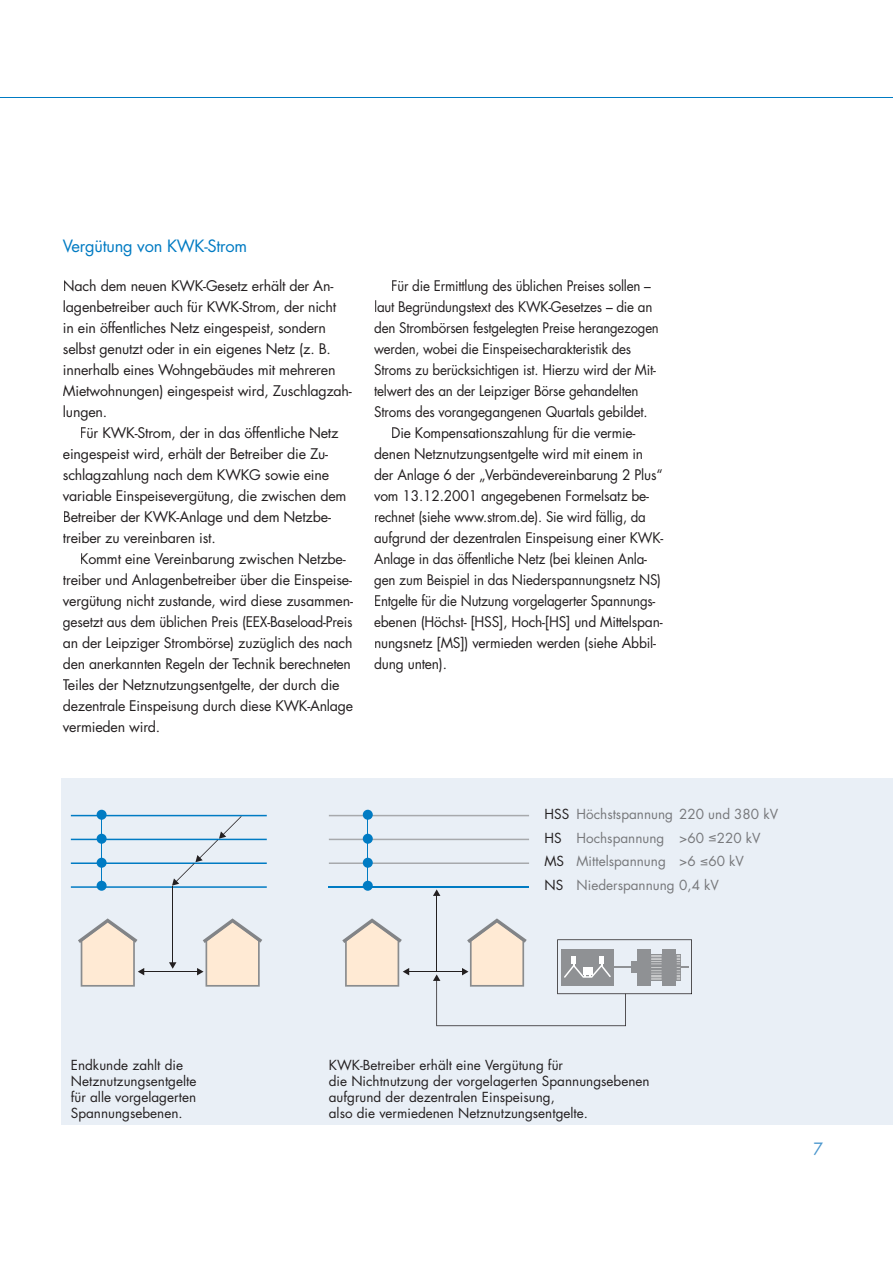
<style>
.page{position:relative;width:893px;height:1263px;background:#fff}
.page>*{position:absolute;margin:0;border:0;box-sizing:border-box;transform-origin:0 0}
.t1{font:16.5px "Futura";letter-spacing:-.015em;color:#007bc3}
.t2{font:16.5px "Futura";color:#4694cc;scale:.95 1}
.t3{font:14.25px/21px "Futura";letter-spacing:-.015em;color:#231f20}
.t4{font:14.25px "Futura";letter-spacing:-.015em;color:#231f20;scale:.94 1}
.t5{font:14.25px "Futura";letter-spacing:-.015em;color:#231f20;scale:.93 1}
.t6{font:14.25px "Futura";letter-spacing:-.015em;color:#231f20;scale:.92 1}
.t7{font:13.5px/16.2px "Futura";color:#231f20}
.t8{font:13.5px/23.7px "Futura";color:#77787b}
.s1{color:#231f20}
.s2{font-family:"Polo 11 K Buch";font-size:18px}
</style>
<div class="page">
<hr style="left:0;top:97px;width:893px;height:1px;background:#007bc3">
<div style="left:62px;top:778px;width:831px;height:347px;background:#e9eff6"></div>
<hr style="left:71px;top:815px;width:196px;height:1px;background:#007bc3">
<hr style="left:71px;top:839px;width:196px;height:1px;background:#007bc3">
<hr style="left:71px;top:862px;width:196px;height:2px;background:#007bc3">
<hr style="left:71px;top:886px;width:196px;height:2px;background:#007bc3">
<hr style="left:329px;top:815px;width:200px;height:1px;background:#a7a9ac">
<hr style="left:329px;top:839px;width:200px;height:1px;background:#a7a9ac">
<hr style="left:329px;top:862px;width:200px;height:2px;background:#a7a9ac">
<hr style="left:329px;top:886px;width:200px;height:2px;background:#007bc3">
<hr style="left:143px;top:971px;width:55px;height:1px;background:#231f20">
<svg style="left:197px;top:918px;width:65px;height:69px"></svg>
<svg style="left:78px;top:918px;width:66px;height:69px"></svg>
<hr style="left:408px;top:971px;width:55px;height:1px;background:#231f20">
<svg style="left:342px;top:918px;width:67px;height:69px"></svg>
<hr style="left:172px;top:886px;width:1px;height:77px;background:#231f20">
<svg style="left:169px;top:962px;width:7px;height:7px"></svg>
<hr style="left:436px;top:895px;width:1px;height:77px;background:#231f20">
<svg style="left:433px;top:889px;width:7px;height:7px"></svg>
<svg style="left:172px;top:816px;width:70px;height:70px"></svg>
<svg style="left:433px;top:918px;width:259px;height:108px"></svg>
<div style="left:97px;top:810px;width:10px;height:10px;background:#007bc3;border-radius:50%"></div>
<div style="left:97px;top:834px;width:10px;height:10px;background:#007bc3;border-radius:50%"></div>
<div style="left:97px;top:858px;width:10px;height:10px;background:#007bc3;border-radius:50%"></div>
<div style="left:97px;top:881px;width:10px;height:10px;background:#007bc3;border-radius:50%"></div>
<hr style="left:101px;top:814px;width:1px;height:72px;background:#007bc3">
<div style="left:363px;top:810px;width:10px;height:10px;background:#007bc3;border-radius:50%"></div>
<div style="left:363px;top:834px;width:10px;height:10px;background:#007bc3;border-radius:50%"></div>
<div style="left:363px;top:858px;width:10px;height:10px;background:#007bc3;border-radius:50%"></div>
<div style="left:363px;top:881px;width:10px;height:10px;background:#007bc3;border-radius:50%"></div>
<hr style="left:368px;top:814px;width:1px;height:72px;background:#007bc3">
<p class="t1" style="left:63px;top:235px;width:186px">Vergütung von KWK-Strom</p>
<p class="t3" style="left:63px;top:275px;width:290px">Nach dem neuen KWK-Gesetz erhält der An&shy;lagenbetreiber auch für KWK-Strom, der nicht<br>in ein öffentliches Netz eingespeist, sondern selbst genutzt oder in ein eigenes Netz (z. B. innerhalb eines Wohngebäudes mit mehreren Mietwohnungen) eingespeist wird, Zuschlagzah&shy;lungen.</p>
<p class="t3" style="left:63px;top:422px;width:285px;text-indent:17px">Für KWK-Strom, der in das öffentliche Netz eingespeist wird, erhält der Betreiber die Zu&shy;schlagzahlung nach dem KWKG sowie eine variable Einspeisevergütung, die zwischen dem Betreiber der KWK-Anlage und dem Netzbe&shy;treiber zu vereinbaren ist.</p>
<p class="t3" style="left:63px;top:548px;width:292px;text-indent:17px">Kommt eine Vereinbarung zwischen Netzbe&shy;treiber und Anlagenbetreiber über die Einspeise&shy;vergütung nicht zustande, wird diese zusammen&shy;gesetzt aus dem üblichen Preis (EEX-Baseload-Preis an der Leipziger Strombörse) zuzüglich des nach den anerkannten Regeln der Technik berechneten Teiles der Netznutzungsentgelte, der durch die dezentrale Einspeisung durch diese KWK-Anlage vermieden wird.</p>
<p class="t4" style="left:391px;top:276px;width:278px">Für die Ermittlung des üblichen Preises sollen –</p>
<p class="t4" style="left:374px;top:297px;width:298px">laut Begründungstext des KWK-Gesetzes – die an</p>
<p class="t4" style="left:374px;top:318px;width:304px">den Strombörsen festgelegten Preise heran gezogen</p>
<p class="t6" style="left:374px;top:339px;width:281px">werden, wobei die Einspeisecharakteristik des</p>
<p class="t4" style="left:374px;top:360px;width:301px">Stroms zu berücksichtigen ist. Hierzu wird der Mit-</p>
<p class="t4" style="left:374px;top:381px;width:283px">telwert des an der Leipziger Börse gehandelten</p>
<p class="t4" style="left:374px;top:402px;width:292px">Stroms des vorangegangenen Quartals gebildet.</p>
<p class="t3" style="left:391px;top:422px;width:246px">Die Kompensationszahlung für die vermie-</p>
<p class="t3" style="left:374px;top:443px;width:270px">denen Netznutzungsentgelte wird mit einem in</p>
<p class="t3" style="left:374px;top:464px;width:290px">der Anlage 6 der „Verbändevereinbarung 2 Plus“</p>
<p class="t3" style="left:374px;top:485px;width:276px">vom 13.12.2001 angegebenen Formelsatz be-</p>
<p class="t5" style="left:374px;top:507px;width:294px">rechnet (siehe www.strom.de). Sie wird fällig, da</p>
<p class="t5" style="left:374px;top:528px;width:312px">aufgrund der dezentralen Einspeisung einer KWK-</p>
<p class="t4" style="left:374px;top:549px;width:292px">Anlage in das öffentliche Netz (bei kleinen Anla-</p>
<p class="t4" style="left:374px;top:570px;width:307px">gen zum Beispiel in das Niederspannungsnetz NS)</p>
<p class="t5" style="left:374px;top:591px;width:304px">Entgelte für die Nutzung vorgelagerter Spannungs -</p>
<p class="t5" style="left:374px;top:612px;width:312px">ebenen (Höchst- [HSS], Hoch-[HS] und Mittelspan-</p>
<p class="t3" style="left:374px;top:632px;width:283px">nungsnetz [MS]) vermieden werden (siehe Abbil-</p>
<p class="t3" style="left:374px;top:653px;width:74px">dung unten).</p>
<p class="t8" style="left:545px;top:802px;width:235px"><span class="s1">HSS</span> Höchstspannung 220 und 380 kV</p>
<p class="t8" style="left:544px;top:826px;width:218px"><span class="s1">HS</span> Hochspannung &gt;60 <span class="s2">≤</span>220 kV<br><span class="s1">MS</span> Mittelspannung &gt;6 <span class="s2">≤</span>60 kV<br><span class="s1">NS</span> Niederspannung 0,4 kV</p>
<p class="t7" style="left:71px;top:1057px;width:127px">Endkunde zahlt die<br>Netznutzungsentgelte für alle vorgelagerten<br>Spannungsebenen.</p>
<p class="t7" style="left:329px;top:1057px;width:322px">KWK-Betreiber erhält eine Vergütung für<br>die Nichtnutzung der vorgelagerten Spannungsebenen aufgrund der dezentralen Einspeisung,<br>also die vermiedenen Netznutzungsentgelte.</p>
<p class="t2" style="left:814px;top:1139px;width:12px">7</p>
</div>
